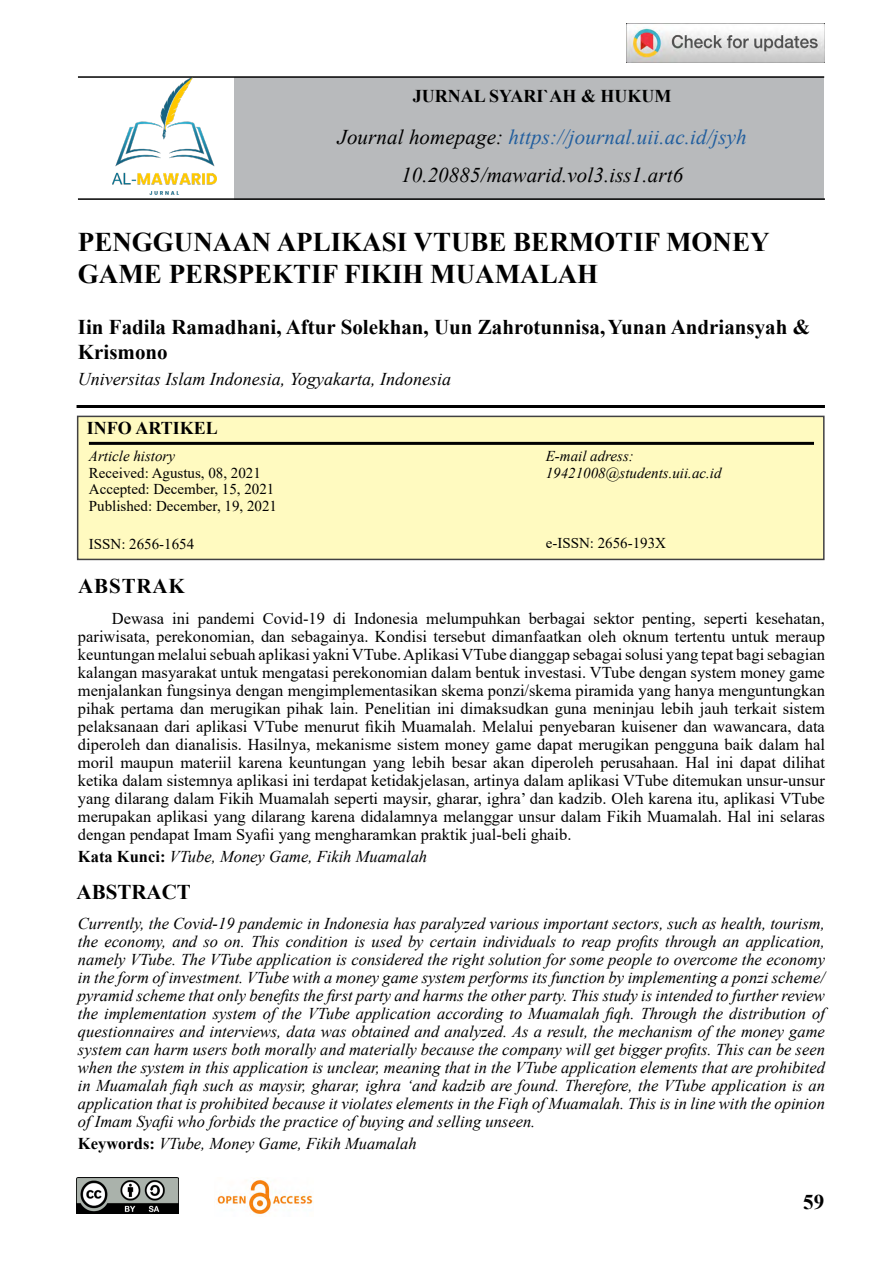
<style>
.page{position:relative;width:893px;height:1263px;background:#fff}
.page>*{position:absolute;margin:0;border:0;box-sizing:border-box;transform-origin:0 0}
.t1{font:700 27px/32.4px "Times New Roman";color:#000}
.t2{font:700 21px/25.2px "Times New Roman";color:#000}
.t3{font:italic 21px/38px "Times New Roman";letter-spacing:.005em;color:#000;text-align:center}
.t4{font:700 21px "Times New Roman";letter-spacing:.04em;color:#000}
.t5{font:italic 18px "Times New Roman";color:#000}
.t6{font:700 18px "Times New Roman";color:#000}
.t7{font:italic 16.5px/18px "Times New Roman";color:#000;text-align:justify}
.t8{font:16.5px/18px "Times New Roman";color:#000;text-align:justify}
.t9{font:15px/16.5px "Times New Roman";color:#000}
.t10{font:italic 15px/16.5px "Times New Roman";color:#000}
.s1{color:#215e9e}
.s2{font-weight:700;font-style:normal}
</style>
<div class="page">
<div style="left:235px;top:77px;width:589px;height:122px;background:#b8babc"></div>
<hr style="left:78px;top:198px;width:747px;height:2px;background:#000">
<hr style="left:78px;top:76px;width:746px;height:2px;background:#000">
<img style="left:77px;top:1178px;width:102px;height:36px">
<img style="left:214px;top:1178px;width:99px;height:36px">
<img style="left:113px;top:77px;width:103px;height:117px">
<img style="left:626px;top:23px;width:198px;height:39px">
<div style="left:77px;top:416px;width:748px;height:144px;background:#fffac0;border:2px solid #414042"></div>
<hr style="left:89px;top:442px;width:725px;height:3px;background:#000">
<hr style="left:77px;top:405px;width:748px;height:3px;background:#000">
<p class="t6" style="left:413px;top:83px;width:260px">JURNAL SYARI`AH &amp; HUKUM</p>
<p class="t3" style="left:338px;top:118px;width:411px">Journal homepage: <span class="s1">https://journal.uii.ac.id/jsyh<br></span>10.20885/mawarid.vol3.iss1.art6</p>
<h1 class="t1" style="left:78px;top:225px;width:693px">PENGGUNAAN APLIKASI VTUBE BERMOTIF MONEY<br>GAME PERSPEKTIF FIKIH MUAMALAH</h1>
<p class="t2" style="left:78px;top:314px;width:734px">Iin Fadila Ramadhani, Aftur Solekhan, Uun Zahrotunnisa,Yunan Andriansyah &amp;<br>Krismono</p>
<p class="t5" style="left:78px;top:367px;width:375px">Universitas Islam Indonesia, Yogyakarta, Indonesia</p>
<p class="t6" style="left:87px;top:415px;width:132px">INFO ARTIKEL</p>
<p class="t10" style="left:89px;top:448px;width:88px">Article history</p>
<p class="t9" style="left:89px;top:464px;width:190px">Received: Agustus, 08, 2021<br>Accepted: December, 15, 2021<br>Published: December, 19, 2021</p>
<p class="t9" style="left:89px;top:535px;width:107px">ISSN: 2656-1654</p>
<p class="t10" style="left:546px;top:448px;width:177px">E-mail adress:<br>19421008@students.uii.ac.id</p>
<p class="t9" style="left:546px;top:534px;width:122px">e-ISSN: 2656-193X</p>
<p class="t4" style="left:78px;top:571px;width:108px">ABSTRAK</p>
<p class="t8" style="left:78px;top:609px;width:748px;text-indent:34px">Dewasa ini pandemi Covid-19 di Indonesia melumpuhkan berbagai sektor penting, seperti kesehatan, pariwisata, perekonomian, dan sebagainya. Kondisi tersebut dimanfaatkan oleh oknum tertentu untuk meraup keuntungan melalui sebuah aplikasi yakni VTube. Aplikasi VTube dianggap sebagai solusi yang tepat bagi sebagian kalangan masyarakat untuk mengatasi perekonomian dalam bentuk investasi. VTube dengan system money game menjalankan fungsinya dengan mengimplementasikan skema ponzi/skema piramida yang hanya menguntungkan pihak pertama dan merugikan pihak lain. Penelitian ini dimaksudkan guna meninjau lebih jauh terkait sistem pelaksanaan dari aplikasi VTube menurut fikih Muamalah. Melalui penyebaran kuisener dan wawancara, data diperoleh dan dianalisis. Hasilnya, mekanisme sistem money game dapat merugikan pengguna baik dalam hal moril maupun materiil karena keuntungan yang lebih besar akan diperoleh perusahaan. Hal ini dapat dilihat ketika dalam sistemnya aplikasi ini terdapat ketidakjelasan, artinya dalam aplikasi VTube ditemukan unsur-unsur yang dilarang dalam Fikih Muamalah seperti maysir, gharar, ighra’ dan kadzib. Oleh karena itu, aplikasi VTube merupakan aplikasi yang dilarang karena didalamnya melanggar unsur dalam Fikih Muamalah. Hal ini selaras dengan pendapat Imam Syafii yang mengharamkan praktik jual-beli ghaib.</p>
<p class="t7" style="left:78px;top:847px;width:351px"><span class="s2">Kata Kunci:</span> VTube, Money Game, Fikih Muamalah</p>
<p class="t2" style="left:77px;top:878px;width:116px">ABSTRACT</p>
<p class="t7" style="left:78px;top:914px;width:749px">Currently, the Covid-19 pandemic in Indonesia has paralyzed various important sectors, such as health, tourism, the economy, and so on. This condition is used by certain individuals to reap profits through an application, namely VTube. The VTube application is considered the right solution for some people to overcome the economy in the form of investment. VTube with a money game system performs its function by implementing a ponzi scheme/ pyramid scheme that only benefits the first party and harms the other party. This study is intended to further review the implementation system of the VTube application according to Muamalah fiqh. Through the distribution of questionnaires and interviews, data was obtained and analyzed. As a result, the mechanism of the money game system can harm users both morally and materially because the company will get bigger profits. This can be seen when the system in this application is unclear, meaning that in the VTube application elements that are prohibited in Muamalah fiqh such as maysir, gharar, ighra ‘and kadzib are found. Therefore, the VTube application is an application that is prohibited because it violates elements in the Fiqh of Muamalah. This is in line with the opinion of Imam Syafii who forbids the practice of buying and selling unseen.</p>
<p class="t7" style="left:78px;top:1134px;width:340px"><span class="s2">Keywords:</span> VTube, Money Game, Fikih Muamalah</p>
<p class="t2" style="left:803px;top:1189px;width:22px">59</p>
</div>
